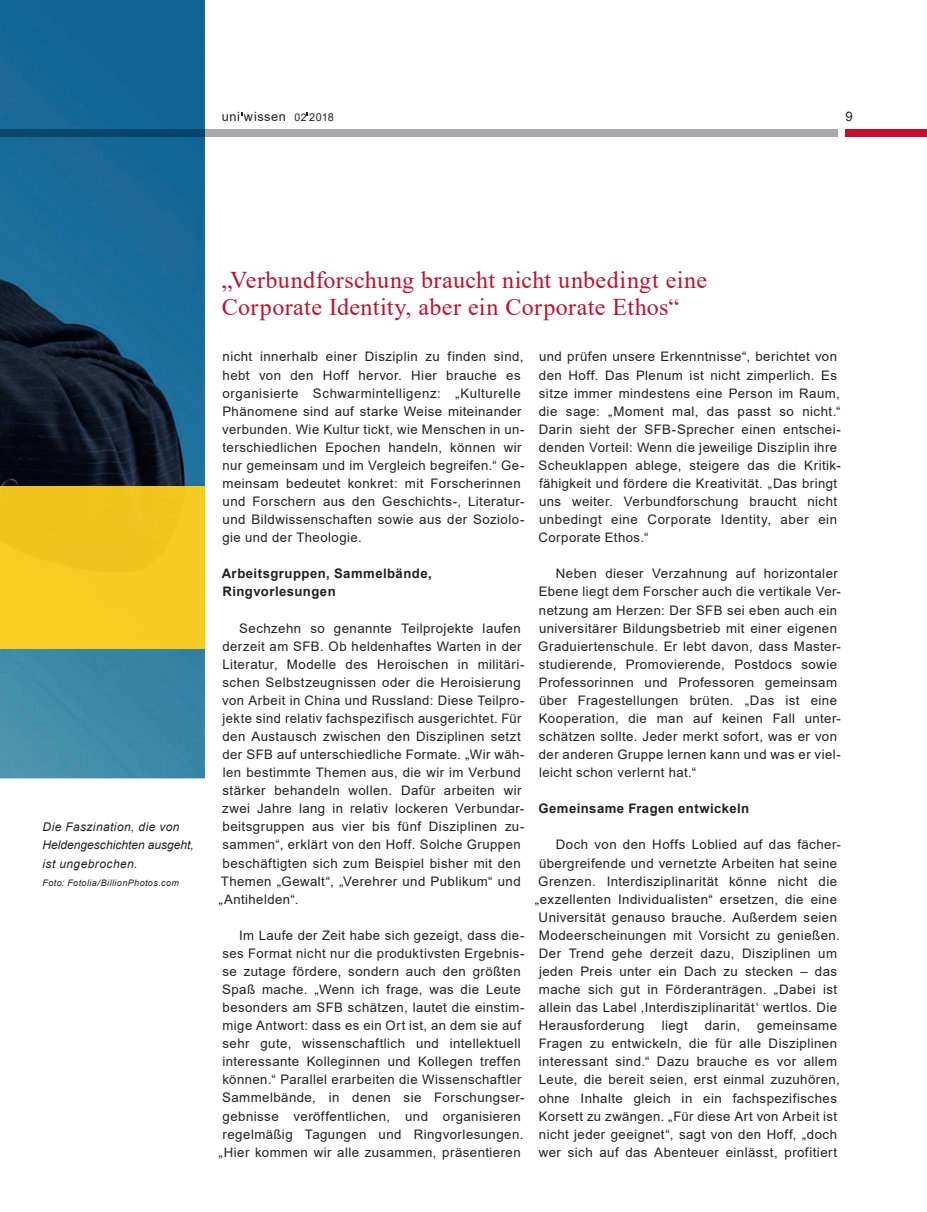
<style>
.page{position:relative;width:927px;height:1212px;background:#fff}
.page>*{position:absolute;margin:0;border:0;box-sizing:border-box;transform-origin:0 0}
.t1{font:24px/27px "Times New Roman";letter-spacing:.015em;color:#c3102e}
.t2{font:13.2px/18px "Arial";letter-spacing:.035em;color:#231f20}
.t3{font:700 13.2px/18px "Arial";letter-spacing:.035em;color:#231f20}
.t4{font:12.75px "Arial";letter-spacing:.045em;color:#231f20}
.t5{font:italic 12px/18px "Arial";letter-spacing:.03em;color:#231f20}
.t6{font:italic 9px "Arial";letter-spacing:.045em;color:#231f20}
.s1{font-size:10.5px}
.s2{font-size:10.8px}
</style>
<div class="page">
<img style="left:0;top:0;width:205px;height:778px">
<div style="left:0;top:486px;width:205px;height:163px;background:#f6cc23"></div>
<div style="left:845px;top:129px;width:82px;height:8px;background:#c3102e"></div>
<div style="left:205px;top:129px;width:633px;height:8px;background:#a8a9ad"></div>
<div style="left:0;top:129px;width:205px;height:8px;background:#0a4669"></div>
<p class="t4" style="left:222px;top:108px;width:113px">uni wissen <span class="s1">02</span> <span class="s2">2018</span></p>
<p class="t2" style="left:845px;top:107px;width:9px">9</p>
<p class="t5" style="left:43px;top:818px;width:153px">Die Faszination, die von<br>Heldengeschichten ausgeht, ist ungebrochen.</p>
<p class="t6" style="left:43px;top:876px;width:138px">Foto: Fotolia/BillionPhotos.com</p>
<h1 class="t1" style="left:222px;top:266px;width:487px">„Verbundforschung braucht nicht unbedingt eine<br>Corporate Identity, aber ein Corporate Ethos“</h1>
<p class="t2" style="left:222px;top:348px;width:304px">nicht innerhalb einer Disziplin zu finden sind, hebt von den Hoff hervor. Hier brauche es organisierte Schwarmintelligenz: „Kulturelle Phänomene sind auf starke Weise miteinander verbunden. Wie Kultur tickt, wie Menschen in un&shy;terschiedlichen Epochen handeln, können wir nur gemeinsam und im Vergleich begreifen.“ Ge&shy;meinsam bedeutet konkret: mit Forscherinnen und Forschern aus den Geschichts-, Literatur&shy;und Bildwissenschaften sowie aus der Soziolo&shy;gie und der Theologie.</p>
<p class="t3" style="left:222px;top:565px;width:212px">Arbeitsgruppen, Sammelbände,<br>Ringvorlesungen</p>
<p class="t2" style="left:239px;top:619px;width:283px">Sechzehn so genannte Teilprojekte laufen</p>
<p class="t2" style="left:222px;top:637px;width:301px">derzeit am SFB. Ob heldenhaftes Warten in der</p>
<p class="t2" style="left:222px;top:655px;width:303px">Literatur, Modelle des Heroischen in militäri-</p>
<p class="t2" style="left:223px;top:673px;width:300px">schen Selbstzeugnissen oder die Heroisierung</p>
<p class="t2" style="left:222px;top:691px;width:304px">von Arbeit in China und Russland: Diese Teilpro-</p>
<p class="t2" style="left:223px;top:709px;width:300px">jekte sind relativ fachspezifisch ausgerichtet. Für</p>
<p class="t2" style="left:222px;top:727px;width:300px">den Austausch zwischen den Disziplinen setzt</p>
<p class="t2" style="left:222px;top:745px;width:303px">der SFB auf unterschiedliche Formate. „Wir wäh-</p>
<p class="t2" style="left:223px;top:763px;width:300px">len bestimmte Themen aus, die wir im Verbund</p>
<p class="t2" style="left:223px;top:781px;width:301px">stärker behandeln wollen. Dafür arbeiten wir</p>
<p class="t2" style="left:222px;top:799px;width:304px">zwei Jahre lang in relativ lockeren Verbundar-</p>
<p class="t2" style="left:223px;top:818px;width:303px">beitsgruppen aus vier bis fünf Disziplinen zu-</p>
<p class="t2" style="left:223px;top:836px;width:300px">sammen“, erklärt von den Hoff. Solche Gruppen</p>
<p class="t2" style="left:223px;top:854px;width:300px">beschäftigten sich zum Beispiel bisher mit den</p>
<p class="t2" style="left:221px;top:872px;width:302px">Themen „Gewalt“, „Verehrer und Publikum“ und</p>
<p class="t2" style="left:219px;top:890px;width:81px">„Antihelden“.</p>
<p class="t2" style="left:219px;top:926px;width:307px;text-align:right">Im Laufe der Zeit habe sich gezeigt, dass die&shy;ses Format nicht nur die produktivsten Ergebnis&shy;se zutage fördere, sondern auch den größten Spaß mache. „Wenn ich frage, was die Leute besonders am SFB schätzen, lautet die einstim&shy;mige Antwort: dass es ein Ort ist, an dem sie auf sehr gute, wissenschaftlich und intellektuell interessante Kolleginnen und Kollegen treffen können.“ Parallel erarbeiten die Wissenschaftler Sammelbände, in denen sie Forschungser&shy;gebnisse veröffentlichen, und organisieren regelmäßig Tagungen und Ringvorlesungen. „Hier kommen wir alle zusammen, präsentieren</p>
<p class="t2" style="left:538px;top:348px;width:304px">und prüfen unsere Erkenntnisse“, berichtet von den Hoff. Das Plenum ist nicht zimperlich. Es sitze immer mindestens eine Person im Raum, die sage: „Moment mal, das passt so nicht.“ Darin sieht der SFB-Sprecher einen entschei&shy;denden Vorteil: Wenn die jeweilige Disziplin ihre Scheuklappen ablege, steigere das die Kritik&shy;fähigkeit und fördere die Kreativität. „Das bringt uns weiter. Verbundforschung braucht nicht unbedingt eine Corporate Identity, aber ein Corporate Ethos.“</p>
<p class="t2" style="left:538px;top:565px;width:304px;text-indent:18px">Neben dieser Verzahnung auf horizontaler Ebene liegt dem Forscher auch die vertikale Ver&shy;netzung am Herzen: Der SFB sei eben auch ein universitärer Bildungsbetrieb mit einer eigenen Graduiertenschule. Er lebt davon, dass Master&shy;studierende, Promovierende, Postdocs sowie Professorinnen und Professoren gemeinsam über Fragestellungen brüten. „Das ist eine Kooperation, die man auf keinen Fall unter&shy;schätzen sollte. Jeder merkt sofort, was er von der anderen Gruppe lernen kann und was er viel&shy;leicht schon verlernt hat.“</p>
<p class="t3" style="left:538px;top:800px;width:212px">Gemeinsame Fragen entwickeln</p>
<p class="t2" style="left:556px;top:836px;width:286px">Doch von den Hoffs Loblied auf das fächer-</p>
<p class="t2" style="left:539px;top:854px;width:300px">übergreifende und vernetzte Arbeiten hat seine</p>
<p class="t2" style="left:538px;top:872px;width:300px">Grenzen. Interdisziplinarität könne nicht die</p>
<p class="t2" style="left:535px;top:890px;width:304px">„exzellenten Individualisten“ ersetzen, die eine</p>
<p class="t2" style="left:539px;top:908px;width:300px">Universität genauso brauche. Außerdem seien</p>
<p class="t2" style="left:539px;top:926px;width:302px">Modeerscheinungen mit Vorsicht zu genießen.</p>
<p class="t2" style="left:539px;top:944px;width:300px">Der Trend gehe derzeit dazu, Disziplinen um</p>
<p class="t2" style="left:539px;top:962px;width:300px">jeden Preis unter ein Dach zu stecken – das</p>
<p class="t2" style="left:539px;top:980px;width:300px">mache sich gut in Förderanträgen. „Dabei ist</p>
<p class="t2" style="left:539px;top:998px;width:300px">allein das Label ‚Interdisziplinarität‘ wertlos. Die</p>
<p class="t2" style="left:539px;top:1016px;width:107px">Herausforderung</p>
<p class="t2" style="left:662px;top:1016px;width:28px">liegt</p>
<p class="t2" style="left:705px;top:1016px;width:37px">darin,</p>
<p class="t2" style="left:539px;top:1016px;width:303px;text-indent:218px">gemeinsame Fragen zu entwickeln, die für alle Disziplinen interessant sind.“ Dazu brauche es vor allem Leute, die bereit seien, erst einmal zuzuhören, ohne Inhalte gleich in ein fachspezifisches Korsett zu zwängen. „Für diese Art von Arbeit ist nicht jeder geeignet“, sagt von den Hoff, „doch wer sich auf das Abenteuer einlässt, profitiert</p>
</div>
